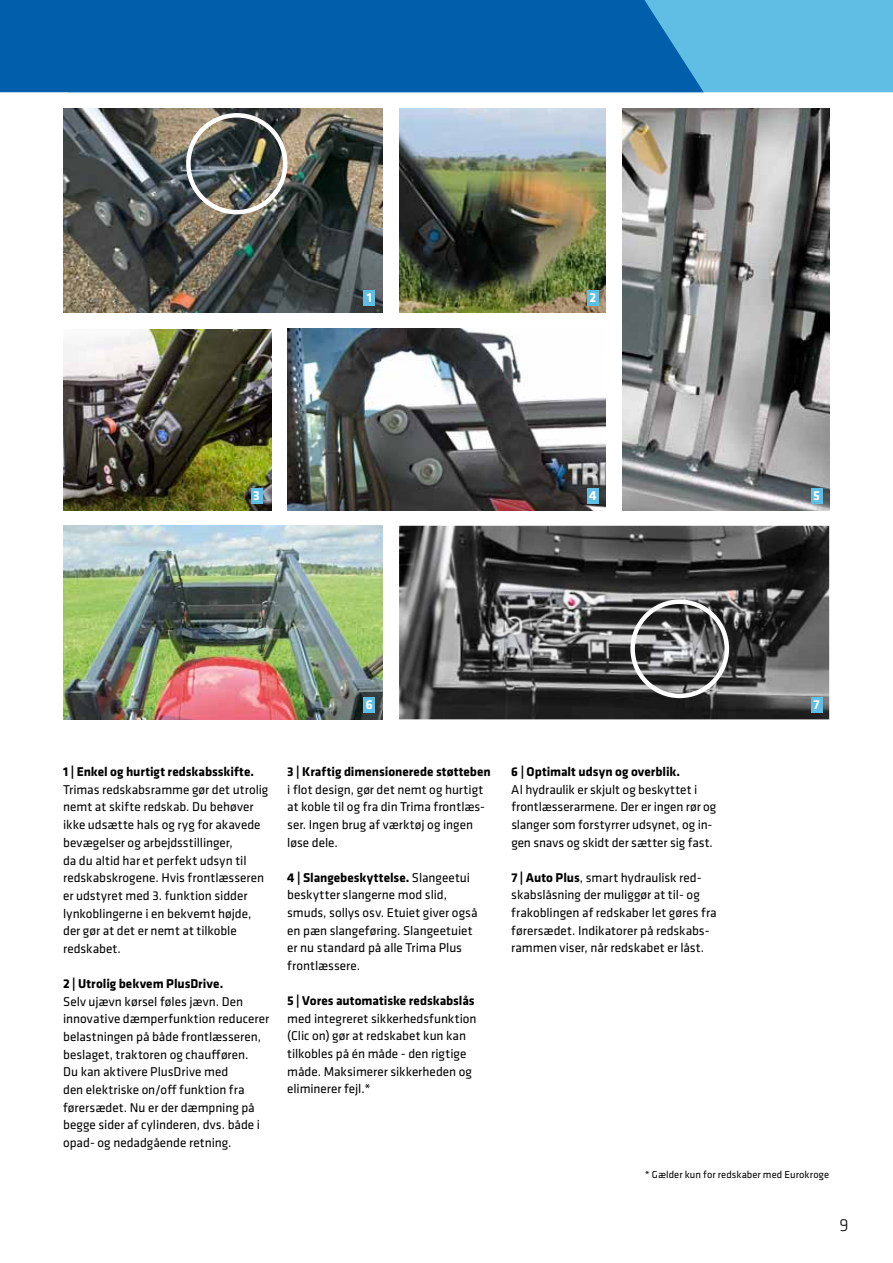
<style>
.page{position:relative;width:893px;height:1263px;background:#fff}
.page>*{position:absolute;margin:0;border:0;box-sizing:border-box;transform-origin:0 0}
.t1{font:300 18px "Klavika";color:#000}
.t2{font:700 13.5px "Klavika";color:#fff}
.t3{font:13.2px/17.7px "Klavika";color:#000}
.t4{font:700 13.2px "Klavika";color:#000}
.t5{font:10.5px "Klavika";letter-spacing:.01em;color:#000}
.s1{font-weight:700}
</style>
<div class="page">
<img style="left:399px;top:108px;width:207px;height:205px">
<div style="left:704px;top:0;width:189px;height:92px;background:#60bee5"></div>
<div style="left:0;top:0;width:704px;height:92px;background:#005eaa"></div>
<img style="left:399px;top:526px;width:430px;height:193px">
<img style="left:64px;top:108px;width:318px;height:205px">
<img style="left:623px;top:108px;width:206px;height:402px">
<div style="left:186px;top:113px;width:101px;height:101px;border:4px solid #fff;border-radius:50%"></div>
<img style="left:288px;top:328px;width:318px;height:182px">
<img style="left:64px;top:526px;width:318px;height:193px">
<img style="left:63px;top:329px;width:208px;height:181px">
<div style="left:364px;top:290px;width:11px;height:16px;background:#60bee5"></div>
<div style="left:587px;top:290px;width:12px;height:16px;background:#60bee5"></div>
<div style="left:251px;top:488px;width:11px;height:15px;background:#60bee5"></div>
<div style="left:587px;top:488px;width:12px;height:15px;background:#60bee5"></div>
<div style="left:811px;top:488px;width:11px;height:15px;background:#60bee5"></div>
<div style="left:364px;top:697px;width:11px;height:15px;background:#60bee5"></div>
<div style="left:811px;top:697px;width:11px;height:15px;background:#60bee5"></div>
<div style="left:630px;top:599px;width:99px;height:99px;border:4px solid #fff;border-radius:50%"></div>
<p class="t2" style="left:367px;top:288px;width:7px">1</p>
<p class="t2" style="left:590px;top:288px;width:8px">2</p>
<p class="t2" style="left:253px;top:486px;width:8px">3</p>
<p class="t2" style="left:589px;top:486px;width:9px">4</p>
<p class="t2" style="left:813px;top:486px;width:8px">5</p>
<p class="t2" style="left:366px;top:695px;width:8px">6</p>
<p class="t2" style="left:813px;top:695px;width:8px">7</p>
<p class="t4" style="left:63px;top:762px;width:192px">1 | Enkel og hurtigt redskabsskifte.</p>
<p class="t3" style="left:63px;top:780px;width:207px">Trimas redskabsramme gør det utrolig nemt at skifte redskab. Du behøver ikke udsætte hals og ryg for akavede bevægelser og arbejdsstillinger,<br>da du altid har et perfekt udsyn til redskabskrogene. Hvis frontlæsseren er udstyret med 3. funktion sidder lynkoblingerne i en bekvemt højde, der gør at det er nemt at tilkoble redskabet.</p>
<p class="t4" style="left:63px;top:974px;width:162px">2 | Utrolig bekvem PlusDrive.</p>
<p class="t3" style="left:63px;top:992px;width:207px">Selv ujævn kørsel føles jævn. Den innovative dæmperfunktion reducerer belastningen på både frontlæsseren, beslaget, traktoren og chaufføren.<br>Du kan aktivere PlusDrive med<br>den elektriske on/off funktion fra førersædet. Nu er der dæmpning på begge sider af cylinderen, dvs. både i opad- og nedadgående retning.</p>
<p class="t4" style="left:287px;top:762px;width:205px">3 | Kraftig dimensionerede støtteben</p>
<p class="t3" style="left:287px;top:780px;width:199px">i flot design, gør det nemt og hurtigt at koble til og fra din Trima frontlæs&shy;ser. Ingen brug af værktøj og ingen løse dele.</p>
<p class="t3" style="left:287px;top:868px;width:192px"><span class="s1">4 | Slangebeskyttelse.</span> Slangeetui beskytter slangerne mod slid, smuds, sollys osv. Etuiet giver også en pæn slangeføring. Slangeetuiet er nu standard på alle Trima Plus frontlæssere.</p>
<p class="t4" style="left:287px;top:991px;width:189px">5 | Vores automatiske redskabslås</p>
<p class="t3" style="left:287px;top:1009px;width:191px">med integreret sikkerhedsfunktion (Clic on) gør at redskabet kun kan tilkobles på én måde - den rigtige måde. Maksimerer sikkerheden og eliminerer fejl.*</p>
<p class="t4" style="left:511px;top:762px;width:170px">6 | Optimalt udsyn og overblik.</p>
<p class="t3" style="left:511px;top:780px;width:207px">Al hydraulik er skjult og beskyttet i frontlæsserarmene. Der er ingen rør og slanger som forstyrrer udsynet, og in&shy;gen snavs og skidt der sætter sig fast.</p>
<p class="t3" style="left:511px;top:868px;width:207px"><span class="s1">7 | Auto Plus</span>, smart hydraulisk red&shy;skabslåsning der muliggør at til- og frakoblingen af redskaber let gøres fra førersædet. Indikatorer på redskabs&shy;rammen viser, når redskabet er låst.</p>
<p class="t5" style="left:645px;top:1167px;width:186px">* Gælder kun for redskaber med Eurokroge</p>
<h1 class="t1" style="left:839px;top:1214px;width:11px">9</h1>
</div>
